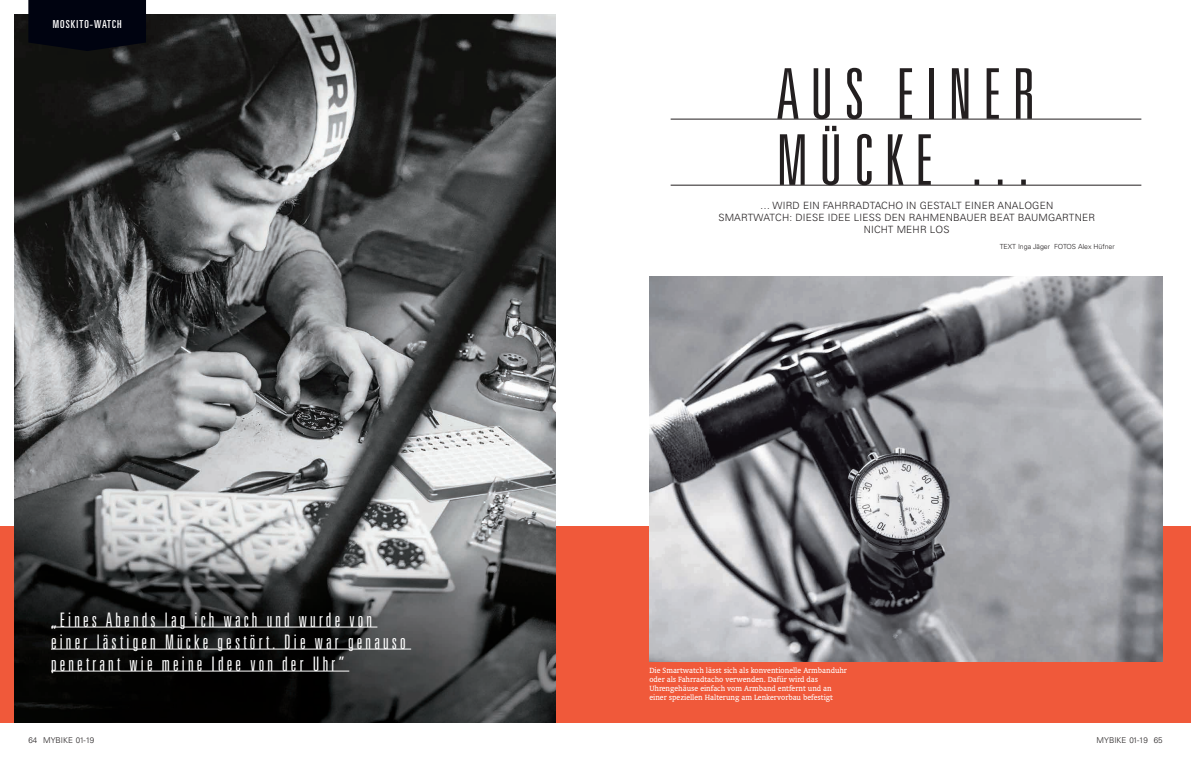
<style>
.page{position:relative;width:1191px;height:766px;background:#fff}
.page>*{position:absolute;margin:0;border:0;box-sizing:border-box;transform-origin:0 0}
.t1{font:300 ultra-condensed 70px "Univers LT Std";letter-spacing:.16em;color:#231f20}
.t2{font:300 ultra-condensed 20px/22px "Univers LT Std";letter-spacing:.16em;color:#fff}
.t3{font:ultra-condensed 11px "Univers LT Std";letter-spacing:.1em;color:#fff}
.t4{font:300 10px/12px "Univers LT Std";letter-spacing:.02em;color:#231f20;text-align:center}
.t5{font:8.5px/9px "Oranda BT";color:#fff}
.t6{font:300 8px "Univers LT Std";color:#231f20}
.t7{font:300 7px "Univers LT Std";color:#231f20}
</style>
<div class="page">
<div style="left:0;top:526px;width:1191px;height:196px;background:#f0593a"></div>
<img style="left:14px;top:14px;width:542px;height:708px">
<hr style="left:670px;top:119px;width:471px;height:1px;background:#231f20">
<hr style="left:670px;top:185px;width:471px;height:1px;background:#231f20">
<svg style="left:28px;top:0;width:118px;height:51px;background:#020410"></svg>
<img style="left:649px;top:276px;width:513px;height:385px">
<hr style="left:51px;top:626px;width:326px;height:1px;background:#fff">
<hr style="left:51px;top:648px;width:360px;height:1px;background:#fff">
<hr style="left:51px;top:670px;width:298px;height:1px;background:#fff">
<p class="t3" style="left:53px;top:18px;width:70px">MOSKITO-WATCH</p>
<h2 class="t2" style="left:51px;top:608px;width:356px">„Eines Abends lag ich wach und wurde von einer lästigen Mücke gestört. Die war genauso penetrant wie meine Idee von der Uhr”</h2>
<h1 class="t1" style="left:776px;top:57px;width:261px">AUS EINER</h1>
<h1 class="t1" style="left:776px;top:123px;width:260px">MÜCKE …</h1>
<p class="t4" style="left:718px;top:211px;width:378px">SMARTWATCH: DIESE IDEE LIESS DEN RAHMENBAUER BEAT BAUMGARTNER<br>NICHT MEHR LOS</p>
<p class="t4" style="left:760px;top:199px;width:295px">… WIRD EIN FAHRRADTACHO IN GESTALT EINER ANALOGEN</p>
<p class="t7" style="left:999px;top:242px;width:117px">TEXT Inga Jäger FOTOS Alex Hüfner</p>
<p class="t5" style="left:649px;top:666px;width:199px">Die Smartwatch lässt sich als konventionelle Armbanduhr oder als Fahrradtacho verwenden. Dafür wird das Uhrengehäuse einfach vom Armband entfernt und an einer speziellen Halterung am Lenkervorbau befestigt</p>
<p class="t6" style="left:28px;top:735px;width:67px">64 MYBIKE 01-19</p>
<p class="t6" style="left:1096px;top:735px;width:67px">MYBIKE 01-19 65</p>
</div>
